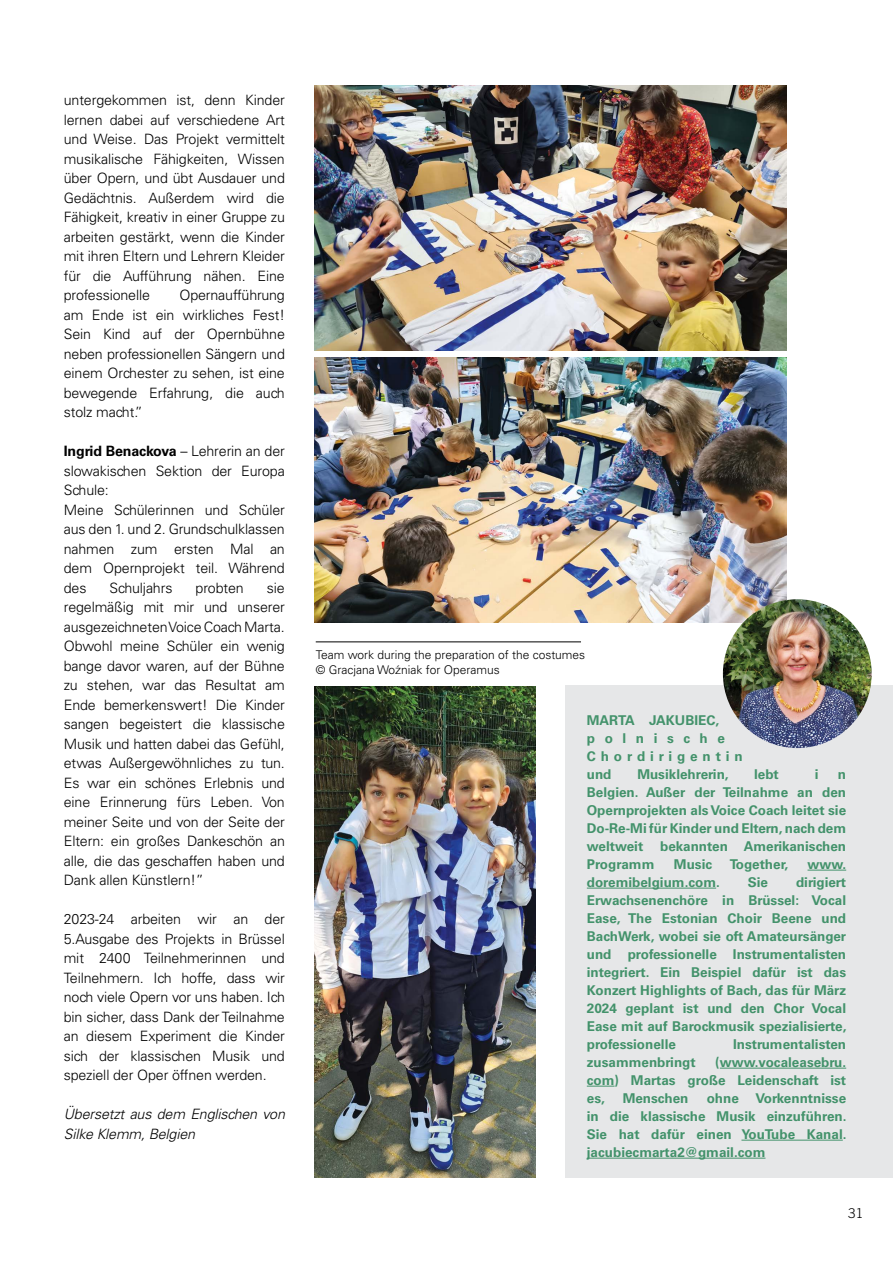
<style>
.page{position:relative;width:893px;height:1263px;background:#fff}
.page>*{position:absolute;margin:0;border:0;box-sizing:border-box;transform-origin:0 0}
.t1{font:300 14.25px/19.5px "Univers LT Std";letter-spacing:-.01em;color:#000;text-align:justify}
.t2{font:italic 300 14.25px/19.5px "Univers LT Std";letter-spacing:-.01em;color:#000}
.t3{font:700 13.5px/18px "Univers LT Std";color:#43926b;text-align:justify}
.t4{font:700 13.5px/18px "Univers LT Std";letter-spacing:.365em;color:#43926b}
.t5{font:300 13.5px "Trade Gothic LT Std";color:#000}
.t6{font:300 12px/14.4px "Univers LT Std";color:#000}
.s1{font-weight:700}
.s2{font-family:"Helvetica"}
</style>
<div class="page">
<img style="left:315px;top:357px;width:472px;height:266px">
<img style="left:315px;top:686px;width:221px;height:491px">
<div style="left:566px;top:685px;width:327px;height:493px;background:#e6e7e8"></div>
<hr style="left:807px;top:870px;width:39px;height:1px;background:#43926b">
<hr style="left:587px;top:888px;width:129px;height:1px;background:#43926b">
<hr style="left:720px;top:1068px;width:126px;height:1px;background:#43926b">
<svg style="left:587px;top:1086px;width:28px;height:1px"></svg>
<hr style="left:741px;top:1140px;width:102px;height:1px;background:#43926b">
<hr style="left:587px;top:1158px;width:178px;height:1px;background:#43926b">
<img style="left:723px;top:599px;width:149px;height:149px;border-radius:74px">
<img style="left:315px;top:85px;width:472px;height:266px">
<hr style="left:316px;top:641px;width:265px;height:1px;background:#000">
<p class="t1" style="left:64px;top:90px;width:223px">untergekommen ist, denn Kinder lernen dabei auf verschiedene Art und Weise. Das Projekt vermittelt musikalische Fähigkeiten, Wissen über Opern, und übt Ausdauer und Gedächtnis. Außerdem wird die Fähigkeit, kreativ in einer Gruppe zu arbeiten gestärkt, wenn die Kinder mit ihren Eltern und Lehrern Kleider für die Aufführung nähen. Eine professionelle</p>
<p class="t1" style="left:64px;top:285px;width:223px;text-indent:116px">Opernaufführung am Ende ist ein wirkliches Fest!<br>Sein Kind auf der Opernbühne neben professionellen Sängern und einem Orchester zu sehen, ist eine bewegende Erfahrung, die auch stolz macht.”</p>
<p class="t1" style="left:64px;top:441px;width:223px;text-align:left"><span class="s1">Ingrid Benackova</span> – Lehrerin an der slowakischen Sektion der Europa<br>Schule:<br>Meine Schülerinnen und Schüler aus den 1. und 2. Grundschulklassen nahmen zum ersten Mal an dem Opernprojekt teil. Während des</p>
<p class="t1" style="left:110px;top:578px;width:64px">Schuljahrs</p>
<p class="t1" style="left:196px;top:578px;width:50px">probten</p>
<p class="t1" style="left:64px;top:578px;width:223px;text-indent:203px">sie regelmäßig mit mir und unserer ausgezeichneten Voice Coach Marta.<br>Obwohl meine Schüler ein wenig bange davor waren, auf der Bühne zu stehen, war das Resultat am Ende bemerkenswert! Die Kinder sangen begeistert die klassische Musik und hatten dabei das Gefühl, etwas Außergewöhnliches zu tun.<br>Es war ein schönes Erlebnis und eine Erinnerung fürs Leben. Von meiner Seite und von der Seite der Eltern: ein großes Dankeschön an alle, die das geschaffen haben und Dank allen Künstlern!”</p>
<p class="t1" style="left:64px;top:909px;width:223px">2023-24 arbeiten wir an der 5.Ausgabe des Projekts in Brüssel mit 2400 Teilnehmerinnen und Teilnehmern. Ich hoffe, dass wir noch viele Opern vor uns haben. Ich bin sicher, dass Dank der Teilnahme an diesem Experiment die Kinder sich der klassischen Musik und speziell der Oper öffnen werden.</p>
<p class="t2" style="left:64px;top:1104px;width:223px">Übersetzt aus dem Englischen von<br>Silke Klemm, Belgien</p>
<p class="t6" style="left:316px;top:648px;width:271px">Team work during the preparation of the costumes © Gracjana Wo<span class="s2">ź</span>niak for Operamus</p>
<p class="t4" style="left:587px;top:711px;width:157px">MARTA JAKUBIEC, polnische<br>Chordirigentin und</p>
<p class="t3" style="left:637px;top:765px;width:93px">Musiklehrerin,</p>
<p class="t3" style="left:754px;top:765px;width:26px">lebt</p>
<p class="t3" style="left:815px;top:765px;width:5px">i</p>
<p class="t3" style="left:587px;top:765px;width:261px;text-indent:251px">n Belgien. Außer der Teilnahme an den Opernprojekten als Voice Coach leitet sie Do-Re-Mi für Kinder und Eltern, nach dem weltweit bekannten Amerikanischen Programm</p>
<p class="t3" style="left:674px;top:855px;width:40px">Music</p>
<p class="t3" style="left:730px;top:855px;width:60px">Together,</p>
<p class="t3" style="left:807px;top:855px;width:40px">www.</p>
<p class="t3" style="left:587px;top:873px;width:135px">doremibelgium.com.</p>
<p class="t3" style="left:748px;top:873px;width:22px">Sie</p>
<p class="t3" style="left:587px;top:873px;width:261px;text-indent:209px">dirigiert Erwachsenenchöre in Brüssel: Vocal Ease, The Estonian Choir Beene und BachWerk, wobei sie oft Amateursänger und professionelle Instrumentalisten integriert. Ein Beispiel dafür ist das Konzert Highlights of Bach, das für März 2024 geplant ist und den Chor Vocal Ease mit auf Barockmusik spezialisierte, professionelle</p>
<p class="t3" style="left:733px;top:1035px;width:115px">Instrumentalisten</p>
<p class="t3" style="left:587px;top:1053px;width:261px;text-indent:128px">(www.vocaleasebru. com) Martas große Leidenschaft ist es,</p>
<p class="t3" style="left:587px;top:1053px;width:110px">zusammenbringt</p>
<p class="t3" style="left:587px;top:1089px;width:261px;text-indent:120px">ohne Vorkenntnisse in die klassische Musik einzuführen.<br>Sie hat dafür einen YouTube Kanal. jacubiecmarta2@gmail.com</p>
<p class="t3" style="left:623px;top:1089px;width:67px">Menschen</p>
<p class="t5" style="left:848px;top:1205px;width:17px">31</p>
</div>
